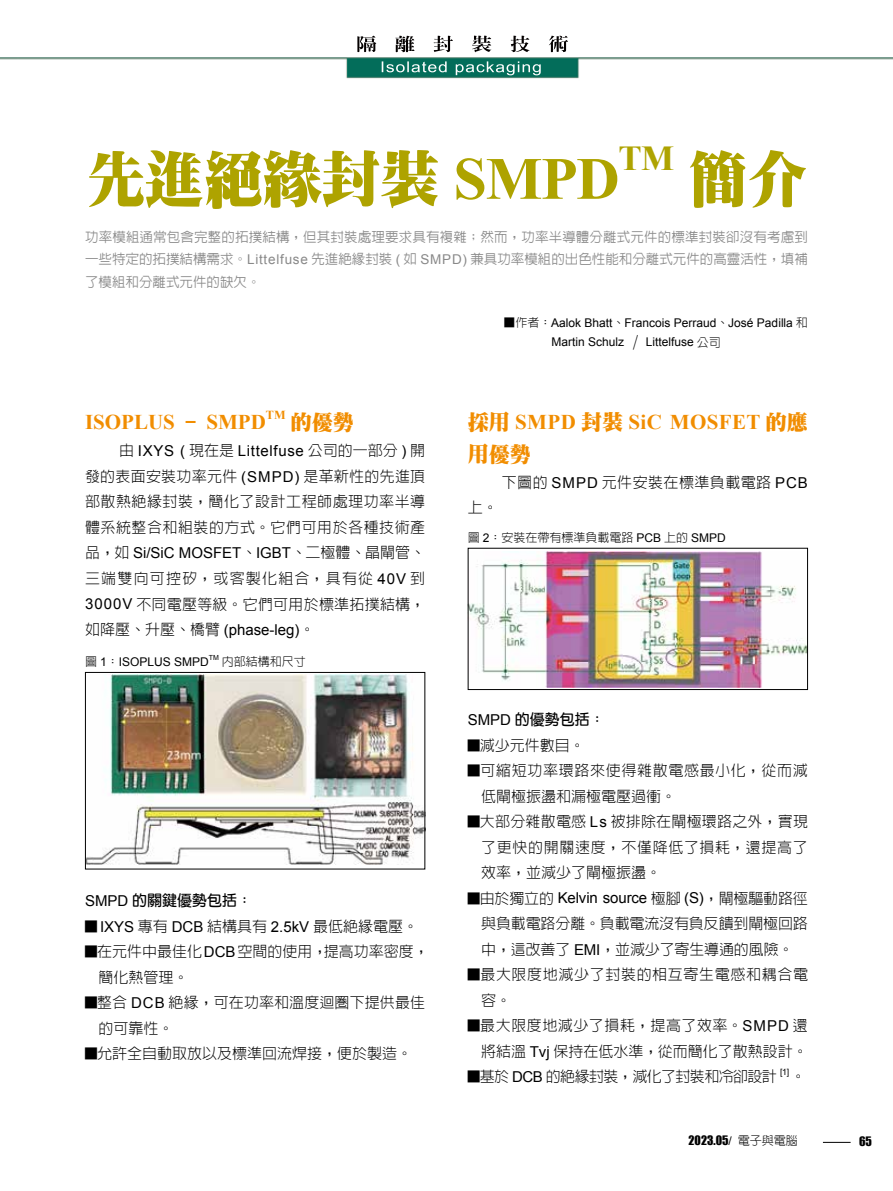
<style>
.page{position:relative;width:893px;height:1191px;background:#fff}
.page>*{position:absolute;margin:0;border:0;box-sizing:border-box;transform-origin:0 0}
.t1{font:900 60px "Inn Ming";letter-spacing:-.02em;color:#aea300}
.t2{font:700 34.95px "Times New Roman";color:#aea300}
.t3{font:700 21px "Times New Roman";letter-spacing:.02em;color:#f18d00}
.t4{font:700 21px "Times New Roman";color:#f18d00}
.t5{font:900 21px "Inn Ming";color:#f18d00}
.t6{font:300 15px/25.5px "Lin Gothic";letter-spacing:.015em;color:#000;text-align:justify}
.t7{font:15px "Arial";color:#000}
.t8{font:300 15px "Lin Gothic";letter-spacing:-.01em;color:#000}
.t9{font:300 15px "Lin Gothic";letter-spacing:.045em;color:#000}
.t10{font:15px "Arial";letter-spacing:.045em;color:#000}
.t11{font:300 15px "Lin Gothic";letter-spacing:.035em;color:#000}
.t12{font:700 15px "Yen Round";color:#000}
.t13{font:300 15px "Lin Gothic";letter-spacing:.04em;color:#000}
.t14{font:300 15px "Lin Gothic";letter-spacing:-.04em;color:#000}
.t15{font:500 13.5px/22.5px "Lin Gothic";color:#898989;text-align:justify}
.t16{font:700 12.3px "Times New Roman";color:#f18d00}
.t17{font:12px/19.5px "Arial";color:#000}
.t18{font:300 12px "Lin Gothic";color:#000}
.t19{font:12px "Impact";color:#000}
.t20{font:8.7px "Arial";color:#000}
.t21{font:7.05px "Arial";color:#000}
.s1{font-family:"Times New Roman";font-weight:700}
.s2{font-family:"Arial";font-weight:400}
.s3{font-family:"Inn Ming";font-weight:900}
.s4{font-family:"Lin Gothic";font-weight:300}
.s5{font-size:12px}
.s6{font-family:"Lin Gothic";font-weight:300;font-size:15px}
.s7{font-family:"Lin Gothic";font-weight:300;font-size:12px}
.s8{font-family:"Arial"}
.s9{font-family:"New Gothic";font-weight:300}
</style>
<div class="page">
<img style="left:19px;top:35px;width:874px;height:44px">
<img style="left:382px;top:61px;width:159px;height:14px">
<img style="left:472px;top:36px;width:82px;height:16px">
<svg style="left:823px;top:1142px;width:28px;height:1px"></svg>
<img style="left:87px;top:675px;width:336px;height:189px">
<img style="left:470px;top:551px;width:336px;height:136px">
<div style="left:85px;top:672px;width:340px;height:197px;border:1px solid #000"></div>
<div style="left:468px;top:548px;width:340px;height:142px;border:1px solid #000"></div>
<h1 class="t1" style="left:86px;top:147px;width:536px">先進絕緣封裝 <span class="s1">SMPD</span></h1>
<h2 class="t2" style="left:619px;top:135px;width:57px">TM</h2>
<h1 class="t1" style="left:689px;top:147px;width:120px">簡介</h1>
<p class="t15" style="left:85px;top:225px;width:724px">功率模組通常包含完整的拓撲結構，但其封裝處理要求具有複雜；然而，功率半導體分離式元件的標準封裝卻沒有考慮到一些特定的拓撲結構需求。<span class="s2">Littelfuse</span> 先進絕緣封裝 <span class="s2">(</span> 如 <span class="s2">SMPD)</span> 兼具功率模組的出色性能和分離式元件的高靈活性，填補了模組和分離式元件的缺欠。</p>
<h3 class="t4" style="left:85px;top:408px;width:182px">ISOPLUS <span class="s3">-</span> SMPD</h3>
<p class="t16" style="left:266px;top:407px;width:21px">TM</p>
<h3 class="t5" style="left:291px;top:411px;width:64px">的優勢</h3>
<p class="t10" style="left:119px;top:441px;width:308px"><span class="s4">由</span> IXYS ( <span class="s4">現在是</span> Littelfuse <span class="s4">公司的一部分</span> ) <span class="s4">開</span></p>
<p class="t6" style="left:85px;top:463px;width:342px">發的表面安裝功率元件 <span class="s2">(SMPD)</span> 是革新性的先進頂部散熱絕緣封裝，簡化了設計工程師處理功率半導體系統整合和組裝的方式。它們可用於各種技術產</p>
<p class="t7" style="left:85px;top:543px;width:342px"><span class="s4">品，如</span> Si/SiC MOSFET<span class="s4">、</span>IGBT<span class="s4">、二極體、晶閘管、</span></p>
<p class="t6" style="left:85px;top:565px;width:342px">三端雙向可控矽，或客製化組合，具有從 <span class="s2">40V</span> 到<br><span class="s2">3000V</span> 不同電壓等級。它們可用於標準拓撲結構，</p>
<p class="t7" style="left:85px;top:619px;width:231px"><span class="s4">如降壓、升壓、橋臂</span> (phase-leg)<span class="s4">。</span></p>
<p class="t17" style="left:85px;top:652px;width:125px"><span class="s4">圖</span> 1<span class="s4">：</span>ISOPLUS SMPD</p>
<p class="t21" style="left:209px;top:653px;width:12px">TM</p>
<p class="t18" style="left:222px;top:656px;width:85px">內部結構和尺寸</p>
<p class="t12" style="left:85px;top:893px;width:169px"><span class="s2">SMPD</span> 的關鍵優勢包括：</p>
<p class="t6" style="left:85px;top:913px;width:334px"><span class="s5">█</span> <span class="s2">IXYS</span> 專有 <span class="s2">DCB</span> 結構具有 <span class="s2">2.5kV</span> 最低絕緣電壓。</p>
<p class="t6" style="left:85px;top:939px;width:345px"><span class="s5">█</span>在元件中最佳化<span class="s2">DCB</span>空間的使用，提高功率密度，</p>
<p class="t6" style="left:99px;top:964px;width:91px">簡化熱管理。</p>
<p class="t6" style="left:85px;top:990px;width:342px"><span class="s5">█</span>整合 <span class="s2">DCB</span> 絕緣，可在功率和溫度迴圈下提供最佳</p>
<p class="t6" style="left:99px;top:1015px;width:76px">的可靠性。</p>
<p class="t6" style="left:85px;top:1041px;width:329px"><span class="s5">█</span>允許全自動取放以及標準回流焊接，便於製造。</p>
<p class="t17" style="left:551px;top:313px;width:258px;text-indent:-48px"><span class="s4">■作者：</span>Aalok Bhatt<span class="s4">、</span>Francois Perraud<span class="s4">、</span>José Padilla <span class="s4">和<br></span>Martin Schulz <span class="s6">/</span> Littelfuse <span class="s4">公司</span></p>
<h3 class="t3" style="left:468px;top:408px;width:342px"><span class="s3">採用</span> SMPD <span class="s3">封裝</span> SiC MOSFET <span class="s3">的應</span></h3>
<h3 class="t5" style="left:468px;top:443px;width:64px">用優勢</h3>
<p class="t6" style="left:502px;top:469px;width:308px">下圖的 <span class="s2">SMPD</span> 元件安裝在標準負載電路 <span class="s2">PCB</span></p>
<p class="t6" style="left:468px;top:495px;width:31px">上。</p>
<p class="t18" style="left:468px;top:531px;width:260px">圖 <span class="s2">2</span>：安裝在帶有標準負載電路 <span class="s2">PCB</span> 上的 <span class="s2">SMPD</span></p>
<p class="t12" style="left:468px;top:712px;width:139px"><span class="s2">SMPD</span> 的優勢包括：</p>
<p class="t6" style="left:468px;top:732px;width:118px"><span class="s5">█</span>減少元件數目。</p>
<p class="t9" style="left:468px;top:763px;width:342px"><span class="s5">█</span>可縮短功率環路來使得雜散電感最小化，從而減</p>
<p class="t6" style="left:481px;top:783px;width:196px">低閘極振盪和漏極電壓過衝。</p>
<p class="t6" style="left:468px;top:809px;width:342px"><span class="s5">█</span>大部分雜散電感 <span class="s2">Ls</span> 被排除在閘極環路之外，實現</p>
<p class="t9" style="left:481px;top:839px;width:328px">了更快的開關速度，不僅降低了損耗，還提高了</p>
<p class="t6" style="left:481px;top:860px;width:181px">效率，並減少了閘極振盪。</p>
<p class="t7" style="left:468px;top:888px;width:342px"><span class="s7">█</span><span class="s4">由於獨立的</span> Kelvin source <span class="s4">極腳</span> (S)<span class="s4">，閘極驅動路徑</span></p>
<p class="t8" style="left:481px;top:916px;width:328px">與負載電路分離。負載電流沒有負反饋到閘極回路</p>
<p class="t8" style="left:481px;top:941px;width:314px">中，這改善了 <span class="s2">EMI</span>，並減少了寄生導通的風險。</p>
<p class="t13" style="left:468px;top:967px;width:342px"><span class="s5">█</span>最大限度地減少了封裝的相互寄生電感和耦合電</p>
<p class="t6" style="left:481px;top:987px;width:31px">容。</p>
<p class="t11" style="left:468px;top:1018px;width:342px"><span class="s5">█</span>最大限度地減少了損耗，提高了效率。<span class="s2">SMPD</span> 還</p>
<p class="t6" style="left:481px;top:1038px;width:328px">將結溫 <span class="s2">Tvj</span> 保持在低水準，從而簡化了散熱設計。</p>
<p class="t14" style="left:468px;top:1069px;width:311px"><span class="s5">█</span>基於 <span class="s2">DCB</span> 的絕緣封裝，減化了封裝和冷卻設計</p>
<p class="t20" style="left:780px;top:1066px;width:11px">[1]</p>
<p class="t6" style="left:791px;top:1064px;width:16px">。</p>
<p class="t19" style="left:689px;top:1131px;width:111px">2023.05<span class="s8">/</span> <span class="s9">電子與電腦</span></p>
<p class="t19" style="left:859px;top:1132px;width:14px">65</p>
</div>
